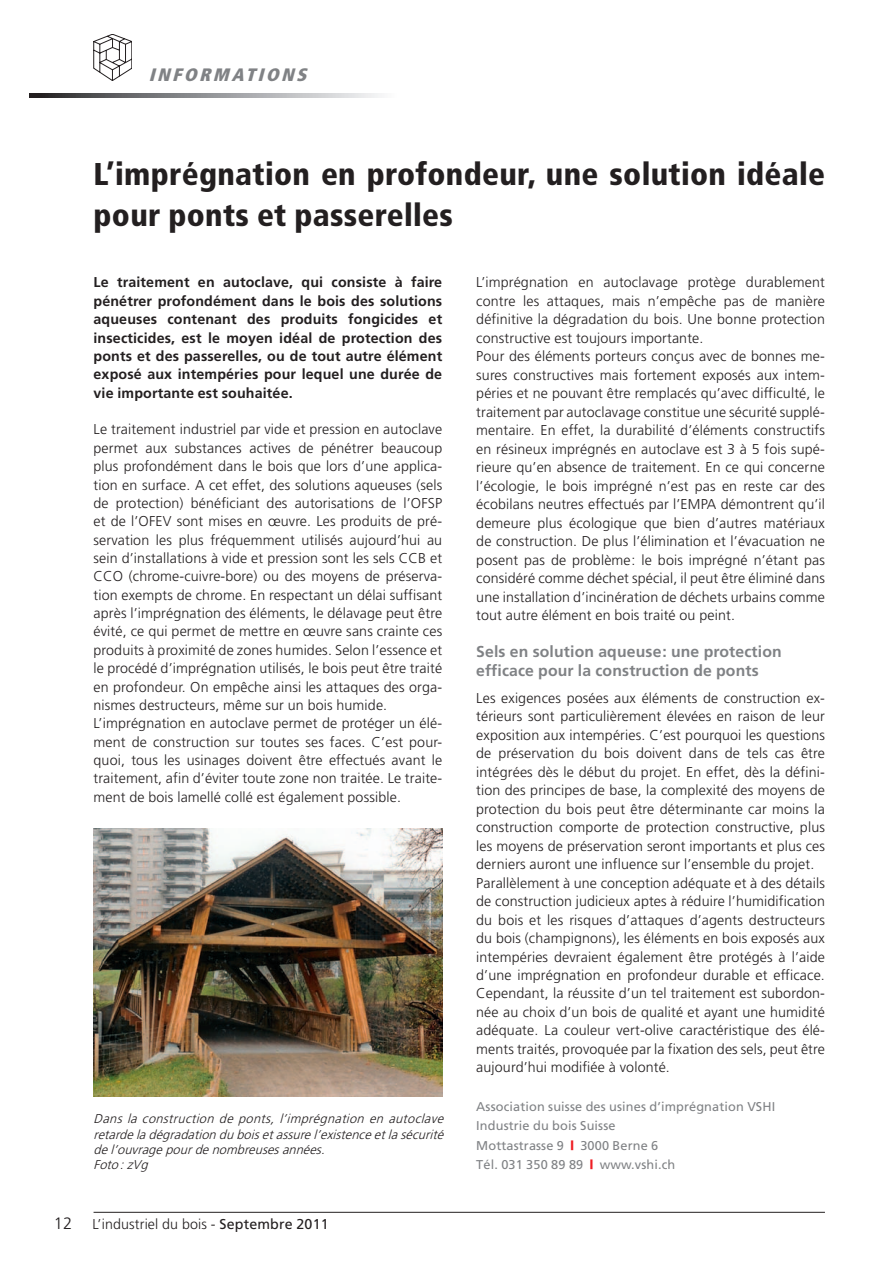
<style>
.page{position:relative;width:893px;height:1263px;background:#fff}
.page>*{position:absolute;margin:0;border:0;box-sizing:border-box;transform-origin:0 0}
.t1{font:900 condensed 31.5px/40.5px "Frutiger";letter-spacing:.01em;color:#231f20}
.t2{font:italic 900 condensed 18px "Frutiger";color:#808285}
.t3{font:700 15.75px/18.5px "Frutiger";letter-spacing:.01em;color:#808285}
.t4{font:300 14.25px/18.5px "Frutiger";letter-spacing:.01em;color:#231f20}
.t5{font:700 14.25px/18.3px "Frutiger";letter-spacing:.01em;color:#231f20;text-align:justify}
.t6{font:italic 300 12.75px/15.3px "Frutiger";color:#231f20}
.t7{font:12.75px/19.6px "Frutiger";letter-spacing:.01em;color:#808285}
.s1{font-size:16.5px}
.s2{font-weight:400}
.s3{font-weight:900;color:#ee1d23}
</style>
<div class="page">
<hr style="left:94px;top:1212px;width:731px;height:1px;background:#231f20">
<svg style="left:94px;top:34px;width:38px;height:47px"></svg>
<svg style="left:30px;top:94px;width:349px;height:4px"></svg>
<img style="left:94px;top:828px;width:348px;height:268px">
<p class="t2" style="left:149px;top:63px;width:165px">INFORMATIONS</p>
<h1 class="t1" style="left:94px;top:154px;width:733px">L’imprégnation en profondeur, une solution idéale pour ponts et passerelles</h1>
<p class="t5" style="left:94px;top:273px;width:350px">Le traitement en autoclave, qui consiste à faire pénétrer profondément dans le bois des solutions aqueuses contenant des produits fongicides et insecticides, est le moyen idéal de protection des ponts et des passerelles, ou de tout autre élément exposé aux intempéries pour lequel une durée de vie importante est souhaitée.</p>
<p class="t4" style="left:94px;top:420px;width:350px">Le traitement industriel par vide et pression en autoclave permet aux substances actives de pénétrer beaucoup plus profondément dans le bois que lors d’une applica&shy;tion en surface. A cet effet, des solutions aqueuses (sels de protection) bénéficiant des autorisations de l’OFSP et de l’OFEV sont mises en œuvre. Les produits de pré&shy;servation les plus fréquemment utilisés aujourd’hui au sein d’installations à vide et pression sont les sels CCB et CCO (chrome-cuivre-bore) ou des moyens de préserva&shy;tion exempts de chrome. En respectant un délai suffisant après l’imprégnation des éléments, le délavage peut être évité, ce qui permet de mettre en œuvre sans crainte ces produits à proximité de zones humides. Selon l’essence et le procédé d’imprégnation utilisés, le bois peut être traité en profondeur. On empêche ainsi les attaques des orga&shy;nismes destructeurs, même sur un bois humide.<br>L’imprégnation en autoclave permet de protéger un élé&shy;ment de construction sur toutes ses faces. C’est pour&shy;quoi, tous les usinages doivent être effectués avant le traitement, afin d’éviter toute zone non traitée. Le traite&shy;ment de bois lamellé collé est également possible.</p>
<p class="t6" style="left:94px;top:1111px;width:355px">Dans la construction de ponts, l’imprégnation en autoclave retardeladégradation du boisetassurel’existenceetlasécurité del’ouvragepourdenombreusesannées.<br>Foto :zVg</p>
<p class="t4" style="left:54px;top:1215px;width:276px"><span class="s1">12</span> L’industriel du bois - <span class="s2">Septembre 2011</span></p>
<p class="t4" style="left:476px;top:273px;width:350px">L’imprégnation en autoclavage protège durablement contre les attaques, mais n’empêche pas de manière définitive la dégradation du bois. Une bonne protection constructive est toujours importante.<br>Pour des éléments porteurs conçus avec de bonnes me&shy;sures constructives mais fortement exposés aux intem&shy;péries et ne pouvant être remplacés qu’avec difficulté, le traitement par autoclavage constitue une sécurité supplé&shy;mentaire. En effet, la durabilité d’éléments constructifs en résineux imprégnés en autoclave est 3 à 5 fois supé&shy;rieure qu’en absence de traitement. En ce qui concerne l’écologie, le bois imprégné n’est pas en reste car des écobilans neutres effectués par l’EMPA démontrent qu’il demeure plus écologique que bien d’autres matériaux de construction. De plus l’élimination et l’évacuation ne posent pas de problème: le bois imprégné n’étant pas considéré comme déchet spécial, il peut être éliminé dans une installation d’incinération de déchets urbains comme tout autre élément en bois traité ou peint.</p>
<p class="t3" style="left:476px;top:642px;width:307px">Sels en solution aqueuse: une protection efficace pour la construction de ponts</p>
<p class="t4" style="left:476px;top:688px;width:350px">Les exigences posées aux éléments de construction ex&shy;térieurs sont particulièrement élevées en raison de leur exposition aux intempéries. C’est pourquoi les questions de préservation du bois doivent dans de tels cas être intégrées dès le début du projet. En effet, dès la défini&shy;tion des principes de base, la complexité des moyens de protection du bois peut être déterminante car moins la construction comporte de protection constructive, plus les moyens de préservation seront importants et plus ces derniers auront une influence sur l’ensemble du projet.<br>Parallèlement à une conception adéquate et à des détails de construction judicieux aptes à réduire l’humidification du bois et les risques d’attaques d’agents destructeurs du bois (champignons), les éléments en bois exposés aux intempéries devraient également être protégés à l’aide d’une imprégnation en profondeur durable et efficace.<br>Cependant, la réussite d’un tel traitement est subordon&shy;née au choix d’un bois de qualité et ayant une humidité adéquate. La couleur vert-olive caractéristique des élé&shy;ments traités, provoquée par la fixation des sels, peut être aujourd’hui modifiée à volonté.</p>
<p class="t7" style="left:476px;top:1096px;width:301px">Association suisse des usines d’imprégnation VSHI Industrie du bois Suisse<br>Mottastrasse 9 <span class="s3">|</span> 3000 Berne 6<br>Tél. 031 350 89 89 <span class="s3">|</span> www.vshi.ch</p>
</div>
